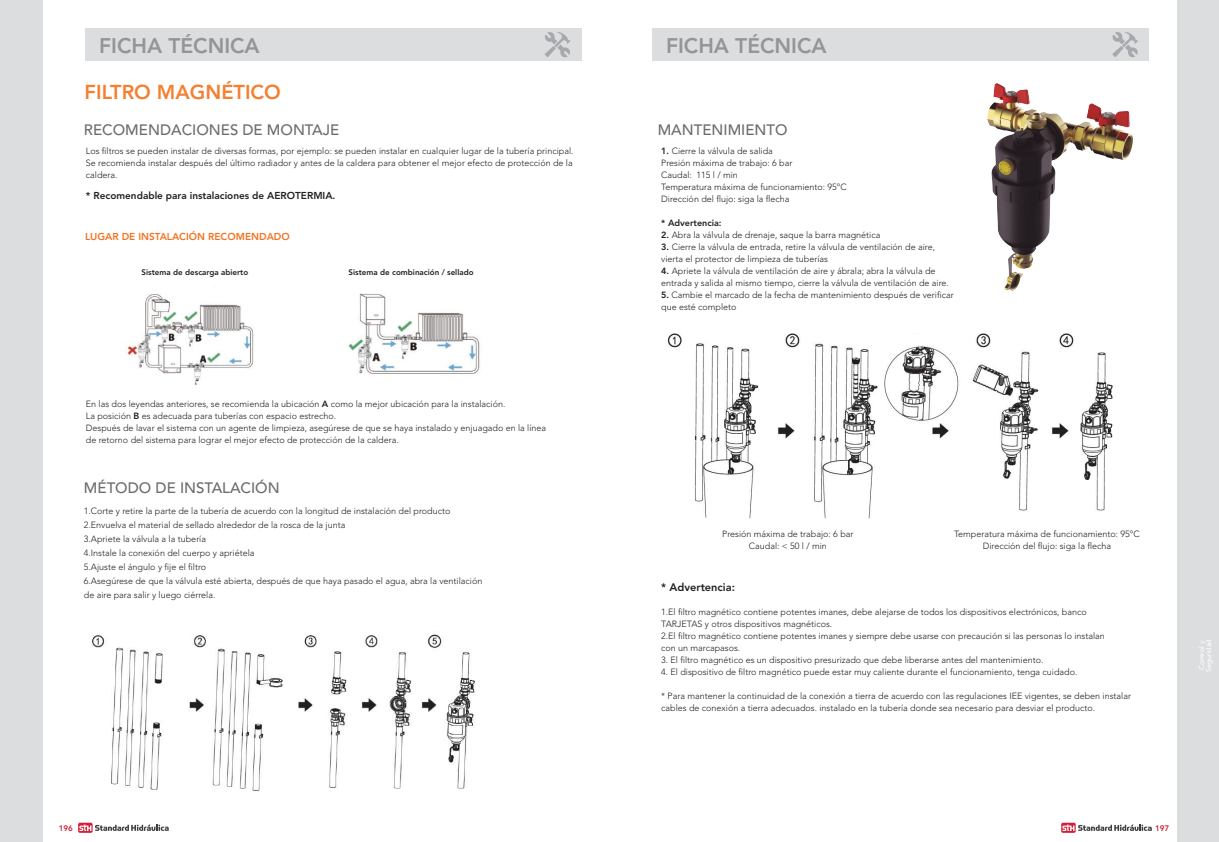
<style>
.page{position:relative;width:1219px;height:842px;background:#fff}
.page>*{position:absolute;margin:0;border:0;box-sizing:border-box;transform-origin:0 0}
.t1{font:800 21px "Avenir LT Std";color:#939598}
.t2{font:800 20px "Avenir LT Std";color:#f48032}
.t3{font:500 15px "Avenir LT Std";color:#6c6d70}
.t4{font:800 11px "Avenir LT Std";color:#231f20}
.t5{font:800 10px "Avenir LT Std";color:#231f20}
.t6{font:800 10px "Avenir LT Std";color:#f47321}
.t7{font:300 9px/12px "Avenir LT Std";color:#231f20}
.t8{font:800 9px "Avenir LT Std";color:#231f20}
.t9{font:800 8px "Avenir LT Std";color:#231f20}
.t10{font:800 8px "Avenir LT Std";color:#c6273a}
.t11{font:500 7px/7px "Avenir LT Std";color:#fff}
.s1{font-weight:800}
</style>
<div class="page">
<div style="left:0;top:0;width:42px;height:842px;background:#dcdddf"></div>
<div style="left:1061px;top:823px;width:15px;height:10px;background:#d31e39;border-radius:2px"></div>
<svg style="left:1062px;top:824px;width:90px;height:7px"></svg>
<div style="left:1177px;top:0;width:42px;height:842px;background:#dcdddf"></div>
<div style="left:78px;top:823px;width:15px;height:10px;background:#d31e39;border-radius:2px"></div>
<svg style="left:79px;top:824px;width:90px;height:7px"></svg>
<div style="left:652px;top:28px;width:496px;height:33px;background:#dcdddf"></div>
<div style="left:85px;top:28px;width:496px;height:33px;background:#dcdddf"></div>
<svg style="left:1112px;top:32px;width:26px;height:25px"></svg>
<svg style="left:545px;top:32px;width:25px;height:25px"></svg>
<img style="left:121px;top:294px;width:133px;height:91px">
<img style="left:348px;top:293px;width:132px;height:81px">
<img style="left:92px;top:634px;width:383px;height:157px">
<img style="left:667px;top:333px;width:446px;height:186px">
<img style="left:987px;top:83px;width:146px;height:208px">
<h1 class="t1" style="left:99px;top:34px;width:162px">FICHA TÉCNICA</h1>
<h1 class="t1" style="left:666px;top:34px;width:162px">FICHA TÉCNICA</h1>
<h2 class="t2" style="left:85px;top:80px;width:198px">FILTRO MAGNÉTICO</h2>
<h3 class="t3" style="left:84px;top:121px;width:257px">RECOMENDACIONES DE MONTAJE</h3>
<h3 class="t3" style="left:658px;top:121px;width:131px">MANTENIMIENTO</h3>
<p class="t7" style="left:86px;top:145px;width:489px;text-align:justify">Los filtros se pueden instalar de diversas formas, por ejemplo: se pueden instalar en cualquier lugar de la tubería principal.<br>Se recomienda instalar después del último radiador y antes de la caldera para obtener el mejor efecto de protección de la caldera.</p>
<p class="t7" style="left:661px;top:145px;width:187px"><span class="s1">1.</span> Cierre la válvula de salida<br>Presión máxima de trabajo: 6 bar<br>Caudal: 115 l / min<br>Temperatura máxima de funcionamiento: 95ºC<br>Dirección del flujo: siga la flecha</p>
<p class="t8" style="left:661px;top:218px;width:62px">* Advertencia:</p>
<p class="t7" style="left:661px;top:229px;width:221px"><span class="s1">2.</span> Abra la válvula de drenaje, saque la barra magnética</p>
<p class="t7" style="left:661px;top:241px;width:275px"><span class="s1">3.</span> Cierre la válvula de entrada, retire la válvula de ventilación de aire, vierta el protector de limpieza de tuberías</p>
<p class="t7" style="left:661px;top:265px;width:289px"><span class="s1">4.</span> Apriete la válvula de ventilación de aire y ábrala; abra la válvula de entrada y salida al mismo tiempo, cierre la válvula de ventilación de aire.</p>
<p class="t7" style="left:661px;top:289px;width:294px"><span class="s1">5.</span> Cambie el marcado de la fecha de mantenimiento después de verificar que esté completo</p>
<p class="t5" style="left:86px;top:190px;width:251px">* Recomendable para instalaciones de AEROTERMIA.</p>
<p class="t6" style="left:85px;top:231px;width:206px">LUGAR DE INSTALACIÓN RECOMENDADO</p>
<p class="t9" style="left:142px;top:267px;width:108px">Sistema de descarga abierto</p>
<p class="t9" style="left:349px;top:267px;width:127px">Sistema de combinación / sellado</p>
<p class="t7" style="left:86px;top:397px;width:462px">En las dos leyendas anteriores, se recomienda la ubicación <span class="s1">A</span> como la mejor ubicación para la instalación.<br>La posición <span class="s1">B</span> es adecuada para tuberías con espacio estrecho.<br>Después de lavar el sistema con un agente de limpieza, asegúrese de que se haya instalado y enjuagado en la línea de retorno del sistema para lograr el mejor efecto de protección de la caldera.</p>
<h3 class="t3" style="left:84px;top:479px;width:197px">MÉTODO DE INSTALACIÓN</h3>
<p class="t7" style="left:84px;top:504px;width:400px;line-height:14px">1.Corte y retire la parte de la tubería de acuerdo con la longitud de instalación del producto 2.Envuelva el material de sellado alrededor de la rosca de la junta<br>3.Apriete la válvula a la tubería<br>4.Instale la conexión del cuerpo y apriétela<br>5.Ajuste el ángulo y fije el filtro<br>6.Asegúrese de que la válvula esté abierta, después de que haya pasado el agua, abra la ventilación de aire para salir y luego ciérrela.</p>
<p class="t7" style="left:722px;top:528px;width:133px;text-align:center">Presión máxima de trabajo: 6 bar<br>Caudal: &lt; 50 l / min</p>
<p class="t7" style="left:954px;top:528px;width:187px;text-align:center">Temperatura máxima de funcionamiento: 95ºC<br>Dirección del flujo: siga la flecha</p>
<p class="t4" style="left:661px;top:581px;width:75px">* Advertencia:</p>
<p class="t7" style="left:661px;top:606px;width:445px">1.El filtro magnético contiene potentes imanes, debe alejarse de todos los dispositivos electrónicos, banco TARJETAS y otros dispositivos magnéticos.<br>2.El filtro magnético contiene potentes imanes y siempre debe usarse con precaución si las personas lo instalan con un marcapasos.</p>
<p class="t7" style="left:661px;top:654px;width:384px">3. El filtro magnético es un dispositivo presurizado que debe liberarse antes del mantenimiento.</p>
<p class="t7" style="left:661px;top:666px;width:418px">4. El dispositivo de filtro magnético puede estar muy caliente durante el funcionamiento, tenga cuidado.</p>
<p class="t7" style="left:661px;top:690px;width:471px">* Para mantener la continuidad de la conexión a tierra de acuerdo con las regulaciones IEE vigentes, se deben instalar cables de conexión a tierra adecuados. instalado en la tubería donde sea necesario para desviar el producto.</p>
<p class="t11" style="left:1198px;top:672px;width:34px;rotate:-90deg">Control y<br>Seguridad</p>
<p class="t10" style="left:59px;top:823px;width:16px">196</p>
<p class="t10" style="left:1155px;top:823px;width:16px">197</p>
</div>
